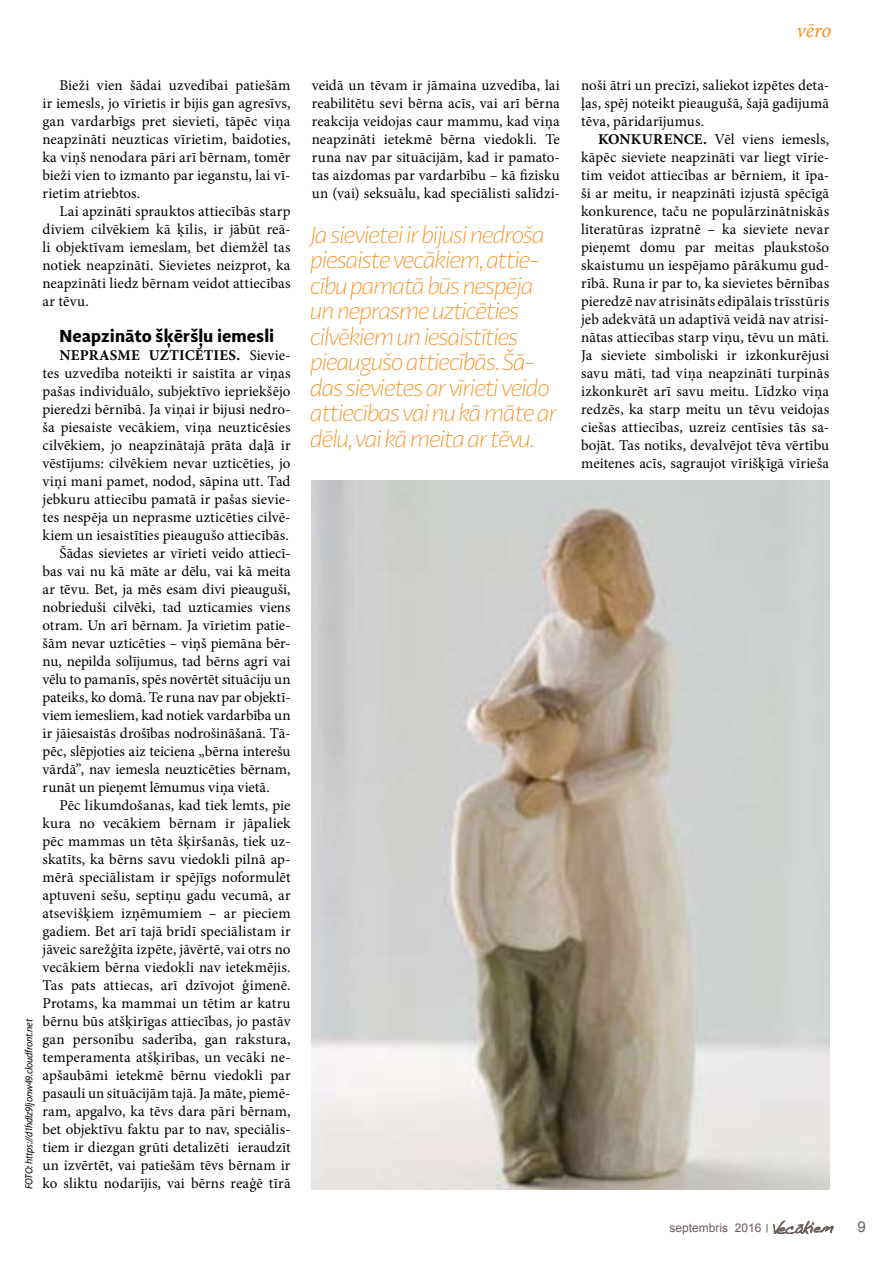
<style>
.page{position:relative;width:893px;height:1263px;background:#fff}
.page>*{position:absolute;margin:0;border:0;box-sizing:border-box;transform-origin:0 0}
.t1{font:italic 100 24px/25.5px "Adagio Sans";letter-spacing:-.05em;color:#f78f1e}
.t2{font:italic 21px "Minion Pro";color:#f78f1e}
.t3{font:700 18px "Adagio Sans";color:#000}
.t4{font:15px/18px "Minion Pro";letter-spacing:.005em;color:#000;text-align:justify}
.t5{font:700 15px "Minion Pro";color:#000}
.t6{font:15px "Arial";color:#6a5f5d}
.t7{font:12px "Arial";color:#6a5f5d}
.t8{font:italic 10.5px "Myriad Pro";letter-spacing:-.015em;color:#000;scale:.95 1}
.s1{font-weight:700}
</style>
<div class="page">
<svg style="left:767px;top:1221px;width:66px;height:13px"></svg>
<img style="left:312px;top:480px;width:517px;height:709px">
<p class="t4" style="left:43px;top:76px;width:250px;text-indent:17px">Bieži vien šādai uzvedībai patiešām ir iemesls, jo vīrietis ir bijis gan agresīvs, gan vardarbīgs pret sievieti, tāpēc viņa neapzināti neuzticas vīrietim, baidoties, ka viņš nenodara pāri arī bērnam, tomēr bieži vien to izmanto par ieganstu, lai vī&shy;rietim atriebtos.</p>
<p class="t4" style="left:43px;top:202px;width:250px;text-indent:17px">Lai apzināti sprauktos attiecībās starp diviem cilvēkiem kā ķīlis, ir jābūt reā&shy;li objektīvam iemeslam, bet diemžēl tas notiek neapzināti. Sievietes neizprot, ka neapzināti liedz bērnam veidot attiecības ar tēvu.</p>
<p class="t3" style="left:60px;top:324px;width:216px">Neapzināto šķēršļu iemesli</p>
<p class="t5" style="left:60px;top:345px;width:23px">NEPRASME</p>
<p class="t5" style="left:149px;top:345px;width:10px">UZTICĒTIES</p>
<p class="t4" style="left:236px;top:346px;width:56px"><span class="s1">.</span> Sievie-</p>
<p class="t4" style="left:43px;top:364px;width:250px">tes uzvedība noteikti ir saistīta ar viņas</p>
<p class="t4" style="left:43px;top:382px;width:250px">pašas individuālo, subjektīvo iepriekšējo</p>
<p class="t4" style="left:43px;top:400px;width:250px">pieredzi bērnībā. Ja viņai ir bijusi nedro-</p>
<p class="t4" style="left:43px;top:418px;width:250px">ša piesaiste vecākiem, viņa neuzticēsies</p>
<p class="t4" style="left:43px;top:436px;width:250px">cilvēkiem, jo neapzinātajā prāta daļā ir</p>
<p class="t4" style="left:43px;top:454px;width:250px">vēstījums: cilvēkiem nevar uzticēties, jo</p>
<p class="t4" style="left:43px;top:472px;width:249px">viņi mani pamet, nodod, sāpina utt. Tad</p>
<p class="t4" style="left:43px;top:490px;width:250px">jebkuru attiecību pamatā ir pašas sievie-</p>
<p class="t4" style="left:43px;top:508px;width:250px">tes nespēja un neprasme uzticēties cilvē-</p>
<p class="t4" style="left:43px;top:526px;width:248px">kiem un iesaistīties pieaugušo attiecībās.</p>
<p class="t4" style="left:60px;top:544px;width:233px">Šādas sievietes ar vīrieti veido attiecī-</p>
<p class="t4" style="left:43px;top:562px;width:250px">bas vai nu kā māte ar dēlu, vai kā meita</p>
<p class="t4" style="left:43px;top:580px;width:250px">ar tēvu. Bet, ja mēs esam divi pieauguši,</p>
<p class="t4" style="left:43px;top:598px;width:250px">nobrieduši cilvēki, tad uzticamies viens</p>
<p class="t4" style="left:43px;top:616px;width:250px">otram. Un arī bērnam. Ja vīrietim patie-</p>
<p class="t4" style="left:43px;top:634px;width:250px">šām nevar uzticēties – viņš piemāna bēr-</p>
<p class="t4" style="left:43px;top:652px;width:250px">nu, nepilda solījumus, tad bērns agri vai</p>
<p class="t4" style="left:43px;top:670px;width:249px">vēlu to pamanīs, spēs novērtēt situāciju un</p>
<p class="t4" style="left:43px;top:688px;width:250px">pateiks, ko domā. Te runa nav par objektī-</p>
<p class="t4" style="left:43px;top:706px;width:250px">viem iemesliem, kad notiek vardarbība un</p>
<p class="t4" style="left:43px;top:724px;width:250px">ir jāiesaistās drošības nodrošināšanā. Tā-</p>
<p class="t4" style="left:43px;top:742px;width:249px">pēc, slēpjoties aiz teiciena „bērna interešu</p>
<p class="t4" style="left:43px;top:760px;width:250px">vārdā”, nav iemesla neuzticēties bērnam,</p>
<p class="t4" style="left:43px;top:778px;width:229px">runāt un pieņemt lēmumus viņa vietā.</p>
<p class="t4" style="left:60px;top:796px;width:233px">Pēc likumdošanas, kad tiek lemts, pie</p>
<p class="t4" style="left:43px;top:814px;width:250px">kura no vecākiem bērnam ir jāpaliek</p>
<p class="t4" style="left:43px;top:832px;width:250px">pēc mammas un tēta šķiršanās, tiek uz-</p>
<p class="t4" style="left:43px;top:850px;width:250px">skatīts, ka bērns savu viedokli pilnā ap-</p>
<p class="t4" style="left:43px;top:868px;width:250px">mērā speciālistam ir spējīgs noformulēt</p>
<p class="t4" style="left:43px;top:886px;width:250px">aptuveni sešu, septiņu gadu vecumā, ar</p>
<p class="t4" style="left:43px;top:904px;width:250px">atsevišķiem izņēmumiem – ar pieciem</p>
<p class="t4" style="left:43px;top:922px;width:250px">gadiem. Bet arī tajā brīdī speciālistam ir</p>
<p class="t4" style="left:43px;top:940px;width:249px">jāveic sarežģīta izpēte, jāvērtē, vai otrs no</p>
<p class="t4" style="left:43px;top:958px;width:250px">vecākiem bērna viedokli nav ietekmējis.</p>
<p class="t4" style="left:43px;top:976px;width:250px">Tas pats attiecas, arī dzīvojot ģimenē.</p>
<p class="t4" style="left:43px;top:994px;width:250px">Protams, ka mammai un tētim ar katru</p>
<p class="t4" style="left:43px;top:1012px;width:250px">bērnu būs atšķirīgas attiecības, jo pastāv</p>
<p class="t4" style="left:43px;top:1030px;width:249px">gan personību saderība, gan rakstura,</p>
<p class="t4" style="left:43px;top:1048px;width:250px">temperamenta atšķirības, un vecāki ne-</p>
<p class="t4" style="left:43px;top:1066px;width:250px">apšaubāmi ietekmē bērnu viedokli par</p>
<p class="t4" style="left:43px;top:1084px;width:250px">pasauli un situācijām tajā. Ja māte, piemē-</p>
<p class="t4" style="left:43px;top:1102px;width:250px">ram, apgalvo, ka tēvs dara pāri bērnam,</p>
<p class="t4" style="left:43px;top:1120px;width:250px">bet objektīvu faktu par to nav, speciālis-</p>
<p class="t4" style="left:43px;top:1138px;width:250px">tiem ir diezgan grūti detalizēti ieraudzīt</p>
<p class="t4" style="left:43px;top:1156px;width:249px">un izvērtēt, vai patiešām tēvs bērnam ir</p>
<p class="t4" style="left:43px;top:1174px;width:250px">ko sliktu nodarījis, vai bērns reaģē tīrā</p>
<p class="t8" style="left:22px;top:1189px;width:181px;rotate:-90deg">FOTO: https://d1hdlz9ljonw49.cloudfront.net</p>
<h2 class="t2" style="left:797px;top:16px;width:36px">vēro</h2>
<p class="t4" style="left:312px;top:76px;width:250px">veidā un tēvam ir jāmaina uzvedība, lai reabilitētu sevi bērna acīs, vai arī bērna reakcija veidojas caur mammu, kad viņa neapzināti ietekmē bērna viedokli. Te runa nav par situācijām, kad ir pamato&shy;tas aizdomas par vardarbību – kā fizisku un (vai) seksuālu, kad speciālisti salīdzi-</p>
<p class="t4" style="left:581px;top:76px;width:250px">noši ātri un precīzi, saliekot izpētes deta&shy;ļas, spēj noteikt pieaugušā, šajā gadījumā tēva, pāridarījumus.</p>
<p class="t4" style="left:581px;top:130px;width:250px;text-indent:122px"><span class="s1">.</span> Vēl viens iemesls, kāpēc sieviete neapzināti var liegt vīrie&shy;tim veidot attiecības ar bērniem, it īpa&shy;ši ar meitu, ir neapzināti izjustā spēcīgā konkurence, taču ne populārzinātniskās literatūras izpratnē – ka sieviete nevar pieņemt domu par meitas plaukstošo skaistumu un iespējamo pārākumu gud&shy;rībā. Runa ir par to, ka sievietes bērnības pieredzē nav atrisināts edipālais trīsstūris jeb adekvātā un adaptīvā veidā nav atrisi&shy;nātas attiecības starp viņu, tēvu un māti.<br>Ja sieviete simboliski ir izkonkurējusi savu māti, tad viņa neapzināti turpinās izkonkurēt arī savu meitu. Līdzko viņa redzēs, ka starp meitu un tēvu veidojas ciešas attiecības, uzreiz centīsies tās sa&shy;bojāt. Tas notiks, devalvējot tēva vērtību meitenes acīs, sagraujot vīrišķīgā vīrieša</p>
<p class="t5" style="left:598px;top:129px;width:22px">KONKURENCE</p>
<p class="t1" style="left:312px;top:222px;width:249px">Ja sievietei ir bijusi nedroša piesaiste vecākiem, attie&shy;cību pamatā būs nespēja un neprasme uzticēties cilvēkiem un iesaistīties pieaugušo attiecībās. Šā&shy;das sievietes ar vīrieti veido attiecības vai nu kā māte ar dēlu, vai kā meita ar tēvu.</p>
<p class="t7" style="left:669px;top:1220px;width:94px">septembris 2016</p>
<p class="t6" style="left:857px;top:1217px;width:10px">9</p>
</div>
